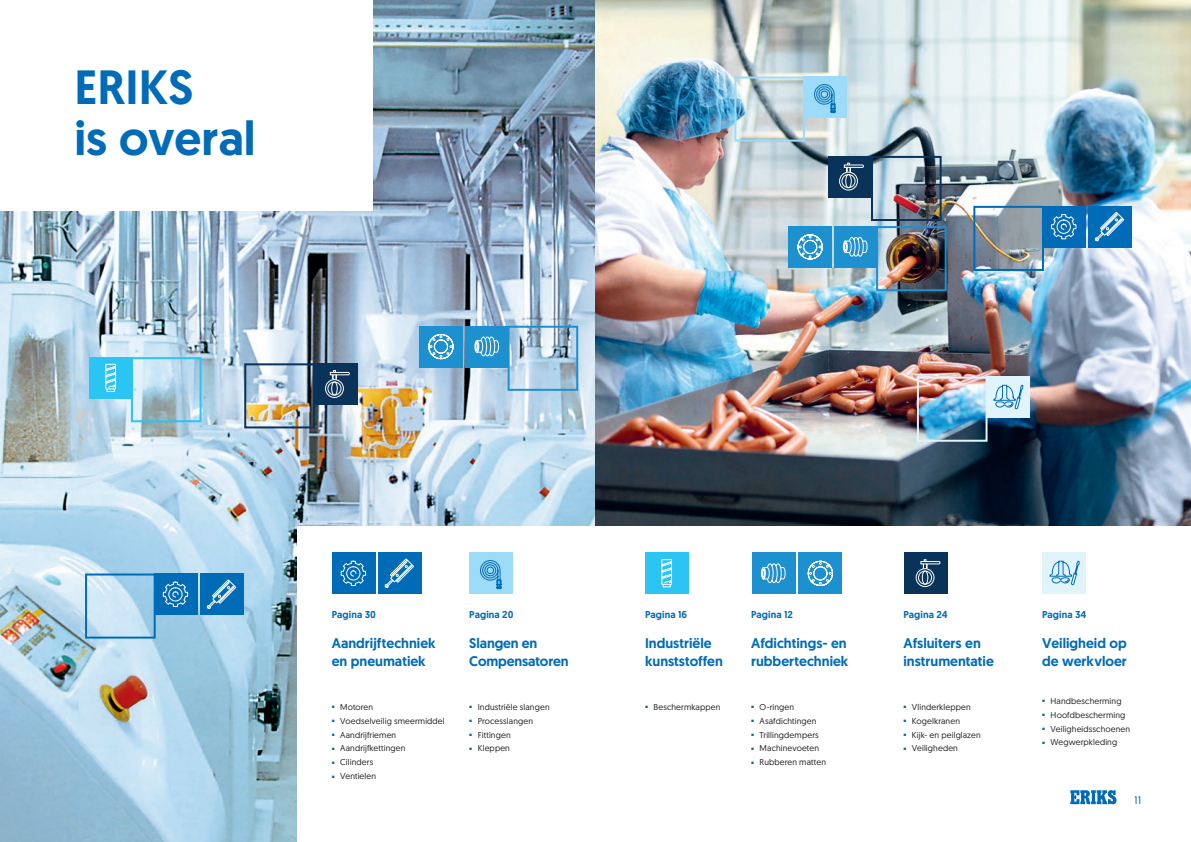
<style>
.page{position:relative;width:1191px;height:842px;background:#fff}
.page>*{position:absolute;margin:0;border:0;box-sizing:border-box;transform-origin:0 0}
.t1{font:500 48px "Geomanist";color:#006cb7}
.H2_Subheader{font:500 14px/18px "Geomanist";color:#006cb7}
.t2{font:11px "Geomanist";color:#006cb7}
.H1_Subheader_small{font:500 10px "Geomanist";letter-spacing:.01em;color:#006cb7}
.t3{font:8.5px "Geomanist";letter-spacing:.015em;color:#231f20}
</style>
<div class="page">
<img style="left:0;top:0;width:595px;height:842px">
<img style="left:595px;top:0;width:596px;height:526px">
<div style="left:298px;top:526px;width:893px;height:316px;background:#fff"></div>
<div style="left:0;top:0;width:372px;height:210px;background:#fff"></div>
<div style="left:904px;top:552px;width:44px;height:42px;background:#093358"></div>
<div style="left:916px;top:568px;width:18px;height:19px;border:1px solid #fff;border-radius:50%"></div>
<div style="left:922px;top:571px;width:6px;height:13px;border:1px solid #fff;border-radius:50%"></div>
<svg style="left:920px;top:559px;width:20px;height:9px"></svg>
<div style="left:918px;top:571px;width:14px;height:13px;border:1px solid #fff;border-radius:50%"></div>
<div style="left:378px;top:552px;width:43px;height:42px;background:#006cb7"></div>
<svg style="left:384px;top:558px;width:30px;height:30px"></svg>
<div style="left:332px;top:552px;width:43px;height:42px;background:#006cb7"></div>
<svg style="left:341px;top:561px;width:25px;height:25px"></svg>
<div style="left:752px;top:552px;width:44px;height:42px;background:#1d90d0"></div>
<svg style="left:761px;top:563px;width:24px;height:20px"></svg>
<div style="left:645px;top:552px;width:44px;height:42px;background:#2bc4f3"></div>
<svg style="left:661px;top:559px;width:11px;height:28px"></svg>
<div style="left:469px;top:552px;width:44px;height:42px;background:#9cdcf8"></div>
<svg style="left:480px;top:560px;width:22px;height:29px"></svg>
<div style="left:1042px;top:552px;width:43px;height:42px;background:#e1f4fc"></div>
<svg style="left:1049px;top:561px;width:30px;height:24px"></svg>
<div style="left:798px;top:552px;width:44px;height:42px;background:#1d90d0"></div>
<svg style="left:807px;top:561px;width:26px;height:25px"></svg>
<div style="left:131px;top:357px;width:70px;height:65px;border:2px solid #2bc4f3"></div>
<div style="left:89px;top:357px;width:44px;height:42px;background:#2bc4f3"></div>
<svg style="left:105px;top:364px;width:11px;height:28px"></svg>
<div style="left:507px;top:326px;width:71px;height:65px;border:2px solid #1d90d0"></div>
<div style="left:465px;top:326px;width:44px;height:41px;background:#1d90d0"></div>
<svg style="left:474px;top:337px;width:25px;height:19px"></svg>
<div style="left:85px;top:573px;width:71px;height:66px;border:2px solid #006cb7"></div>
<div style="left:154px;top:573px;width:43px;height:42px;background:#006cb7"></div>
<svg style="left:163px;top:582px;width:25px;height:25px"></svg>
<div style="left:985px;top:377px;width:44px;height:41px;background:#e1f4fc"></div>
<svg style="left:993px;top:385px;width:30px;height:24px"></svg>
<div style="left:917px;top:377px;width:70px;height:65px;border:2px solid #e1f4fc"></div>
<div style="left:803px;top:77px;width:44px;height:41px;background:#9cdcf8"></div>
<svg style="left:814px;top:84px;width:21px;height:29px"></svg>
<div style="left:734px;top:77px;width:71px;height:65px;border:2px solid #9cdcf8"></div>
<div style="left:973px;top:206px;width:71px;height:65px;border:2px solid #006cb7"></div>
<div style="left:1042px;top:206px;width:43px;height:42px;background:#006cb7"></div>
<svg style="left:1051px;top:214px;width:25px;height:25px"></svg>
<div style="left:419px;top:326px;width:44px;height:41px;background:#1d90d0"></div>
<svg style="left:428px;top:334px;width:25px;height:25px"></svg>
<div style="left:314px;top:363px;width:44px;height:42px;background:#093358"></div>
<div style="left:325px;top:379px;width:19px;height:19px;border:1px solid #fff;border-radius:50%"></div>
<div style="left:331px;top:382px;width:6px;height:13px;border:1px solid #fff;border-radius:50%"></div>
<svg style="left:330px;top:370px;width:20px;height:9px"></svg>
<div style="left:328px;top:382px;width:13px;height:13px;border:1px solid #fff;border-radius:50%"></div>
<div style="left:244px;top:363px;width:71px;height:65px;border:2px solid #093358"></div>
<div style="left:828px;top:156px;width:43px;height:42px;background:#093358"></div>
<div style="left:839px;top:172px;width:18px;height:18px;border:1px solid #fff;border-radius:50%"></div>
<div style="left:845px;top:174px;width:6px;height:14px;border:1px solid #fff;border-radius:50%"></div>
<svg style="left:844px;top:163px;width:20px;height:9px"></svg>
<div style="left:841px;top:174px;width:14px;height:14px;border:1px solid #fff;border-radius:50%"></div>
<div style="left:871px;top:156px;width:70px;height:65px;border:2px solid #093358"></div>
<div style="left:200px;top:573px;width:44px;height:42px;background:#006cb7"></div>
<svg style="left:207px;top:579px;width:29px;height:30px"></svg>
<div style="left:1088px;top:206px;width:43px;height:42px;background:#006cb7"></div>
<svg style="left:1094px;top:212px;width:30px;height:30px"></svg>
<div style="left:876px;top:226px;width:70px;height:65px;border:2px solid #1d90d0"></div>
<div style="left:834px;top:226px;width:43px;height:42px;background:#1d90d0"></div>
<svg style="left:843px;top:237px;width:24px;height:20px"></svg>
<div style="left:788px;top:226px;width:44px;height:42px;background:#1d90d0"></div>
<svg style="left:797px;top:234px;width:25px;height:25px"></svg>
<svg style="left:1070px;top:790px;width:46px;height:14px"></svg>
<p class="t1" style="left:74px;top:55px;width:120px">ERIKS</p>
<p class="t1" style="left:74px;top:106px;width:183px">is overal</p>
<p class="H1_Subheader_small" style="left:332px;top:608px;width:46px">Pagina 30</p>
<p class="H2_Subheader" style="left:332px;top:634px;width:105px">Aandrijftechniek en pneumatiek</p>
<p class="t3" style="left:332px;top:701px;width:43px"><sup>■</sup> Motoren</p>
<p class="t3" style="left:332px;top:715px;width:114px"><sup>■</sup> Voedselveilig smeermiddel</p>
<p class="t3" style="left:332px;top:729px;width:66px"><sup>■</sup> Aandrijfriemen</p>
<p class="t3" style="left:332px;top:743px;width:75px"><sup>■</sup> Aandrijfkettingen</p>
<p class="t3" style="left:332px;top:757px;width:43px"><sup>■</sup> Cilinders</p>
<p class="t3" style="left:332px;top:771px;width:46px"><sup>■</sup> Ventielen</p>
<p class="H1_Subheader_small" style="left:469px;top:608px;width:46px">Pagina 20</p>
<p class="H2_Subheader" style="left:469px;top:634px;width:70px">Slangen en</p>
<p class="H2_Subheader" style="left:469px;top:652px;width:101px">Compensatoren</p>
<p class="t3" style="left:469px;top:701px;width:82px"><sup>■</sup> Industriële slangen</p>
<p class="t3" style="left:469px;top:715px;width:65px"><sup>■</sup> Processlangen</p>
<p class="t3" style="left:469px;top:729px;width:43px"><sup>■</sup> Fittingen</p>
<p class="t3" style="left:469px;top:743px;width:42px"><sup>■</sup> Kleppen</p>
<p class="H1_Subheader_small" style="left:645px;top:608px;width:44px">Pagina 16</p>
<p class="H2_Subheader" style="left:645px;top:634px;width:79px">Industriële kunststoffen</p>
<p class="t3" style="left:645px;top:701px;width:77px"><sup>■</sup> Beschermkappen</p>
<p class="H1_Subheader_small" style="left:751px;top:608px;width:43px">Pagina 12</p>
<p class="H2_Subheader" style="left:751px;top:634px;width:99px">Afdichtings- en rubbertechniek</p>
<p class="t3" style="left:751px;top:701px;width:45px"><sup>■</sup> O-ringen</p>
<p class="t3" style="left:751px;top:715px;width:67px"><sup>■</sup> Asafdichtingen</p>
<p class="t3" style="left:751px;top:729px;width:69px"><sup>■</sup> Trillingdempers</p>
<p class="t3" style="left:751px;top:743px;width:69px"><sup>■</sup> Machinevoeten</p>
<p class="t3" style="left:751px;top:757px;width:76px"><sup>■</sup> Rubberen matten</p>
<p class="H1_Subheader_small" style="left:903px;top:608px;width:46px">Pagina 24</p>
<p class="H2_Subheader" style="left:903px;top:634px;width:92px">Afsluiters en instrumentatie</p>
<p class="t3" style="left:903px;top:701px;width:69px"><sup>■</sup> Vlinderkleppen</p>
<p class="t3" style="left:903px;top:715px;width:58px"><sup>■</sup> Kogelkranen</p>
<p class="t3" style="left:903px;top:729px;width:79px"><sup>■</sup> Kijk- en peilglazen</p>
<p class="t3" style="left:903px;top:743px;width:56px"><sup>■</sup> Veiligheden</p>
<p class="H1_Subheader_small" style="left:1042px;top:608px;width:46px">Pagina 34</p>
<p class="H2_Subheader" style="left:1042px;top:634px;width:86px">Veiligheid op de werkvloer</p>
<p class="t3" style="left:1042px;top:695px;width:81px"><sup>■</sup> Handbescherming</p>
<p class="t3" style="left:1042px;top:709px;width:85px"><sup>■</sup> Hoofdbescherming</p>
<p class="t3" style="left:1042px;top:723px;width:90px"><sup>■</sup> Veiligheidsschoenen</p>
<p class="t3" style="left:1042px;top:737px;width:77px"><sup>■</sup> Wegwerpkleding</p>
<p class="t2" style="left:1134px;top:793px;width:9px">11</p>
</div>
